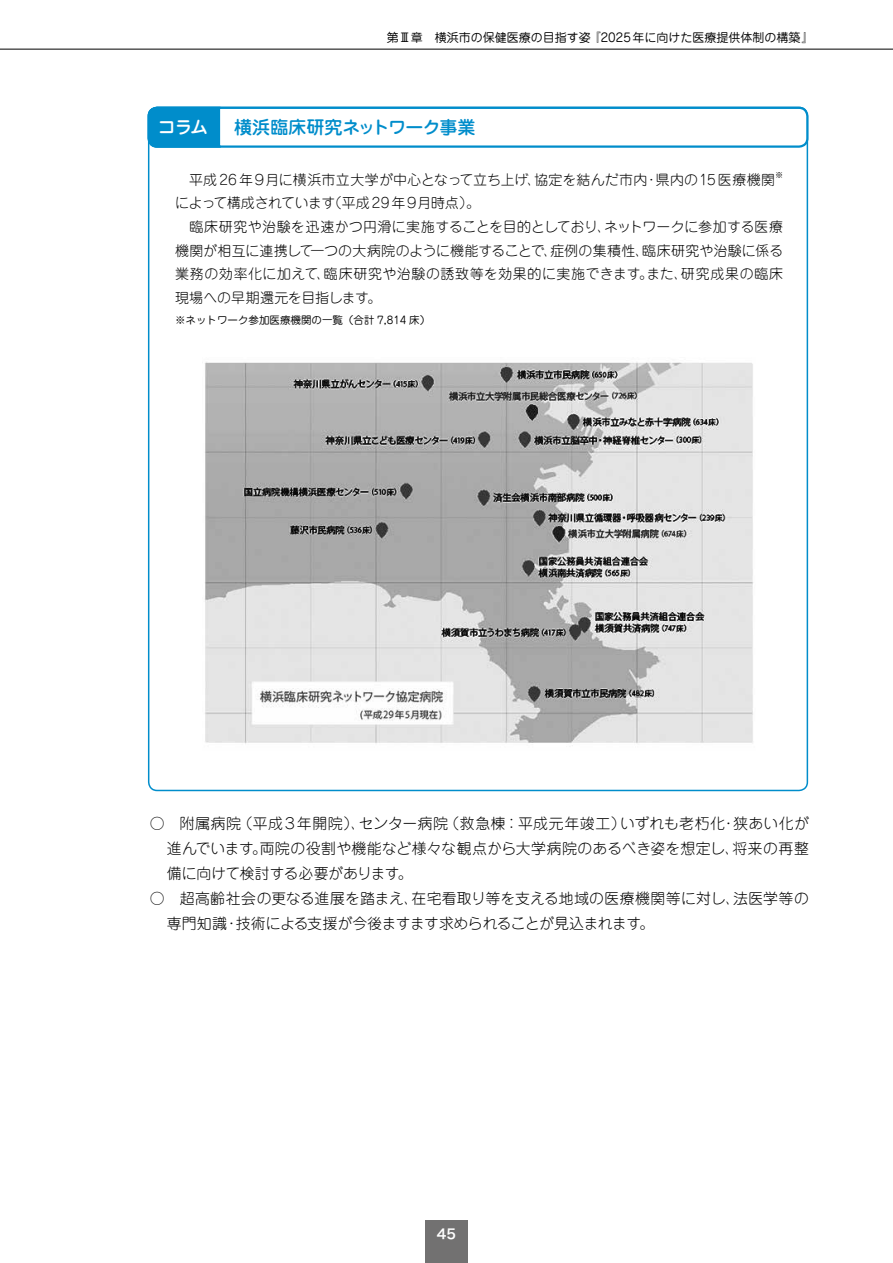
<style>
.page{position:relative;width:893px;height:1263px;background:#fff}
.page>*{position:absolute;margin:0;border:0;box-sizing:border-box;transform-origin:0 0}
.t1{font:500 18px "Jun 34 Pro";letter-spacing:-.015em;color:#008dcb}
.t2{font:500 18px "Jun 34 Pro";color:#fff}
.t3{font:300 14.85px "Jun 101 Pro";letter-spacing:.015em;color:#000}
.t4{font:300 14.85px "Jun 101 Pro";letter-spacing:-.015em;color:#000}
.t5{font:300 14.85px "Jun 101 Pro";letter-spacing:-.005em;color:#000}
.t6{font:300 13.95px/23.7px "Jun 101 Pro";letter-spacing:.015em;color:#000}
.t7{font:13.5px "Hira Kaku Pro N W6";color:#fff}
.t8{font:12px "Jun 201 Pro";color:#000}
.t9{font:10.5px "Jun 201 Pro";color:#000}
.t10{font:300 8.1px "Jun 101 Pro";color:#000}
</style>
<div class="page">
<div style="left:425px;top:1220px;width:43px;height:43px;background:#727171"></div>
<hr style="left:0;top:49px;width:893px;height:1px;background:#000">
<img style="left:205px;top:362px;width:548px;height:384px">
<div style="left:148px;top:107px;width:660px;height:41px;border:2px solid #008dcb;border-radius:9px"></div>
<svg style="left:147px;top:106px;width:75px;height:43px;background:#1194ce"></svg>
<p class="t8" style="left:387px;top:28px;width:429px">第Ⅲ章　横浜市の保健医療の目指す姿『2025年に向けた医療提供体制の構築』</p>
<p class="t2" style="left:158px;top:113px;width:52px">コラム</p>
<p class="t1" style="left:234px;top:113px;width:243px">横浜臨床研究ネットワーク事業</p>
<p class="t6" style="left:175px;top:166px;width:602px">　平成26年９月に横浜市立大学が中心となって立ち上げ、協定を結んだ市内・県内の15医療機関</p>
<p class="t10" style="left:775px;top:168px;width:10px">※</p>
<p class="t6" style="left:175px;top:189px;width:610px">によって構成されています（平成 29 年９月時点）。<br>　臨床研究や治験を迅速かつ円滑に実施することを目的としており、ネットワークに参加する医療機関が相互に連携して一つの大病院のように機能することで、症例の集積性、臨床研究や治験に係る業務の効率化に加えて、臨床研究や治験の誘致等を効果的に実施できます。また、研究成果の臨床現場への早期還元を目指します。</p>
<p class="t9" style="left:175px;top:311px;width:257px">※ネットワーク参加医療機関の一覧（合計 7,814 床）</p>
<p class="t3" style="left:150px;top:811px;width:661px">○　附属病院（平成３年開院）、センター病院（救急棟：平成元年竣工）いずれも老朽化・狭あい化が</p>
<p class="t3" style="left:167px;top:836px;width:644px">進んでいます。両院の役割や機能など様々な観点から大学病院のあるべき姿を想定し、将来の再整</p>
<p class="t5" style="left:167px;top:861px;width:247px">備に向けて検討する必要があります。</p>
<p class="t3" style="left:150px;top:886px;width:661px">○　超高齢社会の更なる進展を踏まえ、在宅看取り等を支える地域の医療機関等に対し、法医学等の</p>
<p class="t4" style="left:167px;top:911px;width:489px">専門知識・技術による支援が今後ますます求められることが見込まれます。</p>
<p class="t7" style="left:437px;top:1221px;width:21px">45</p>
</div>
